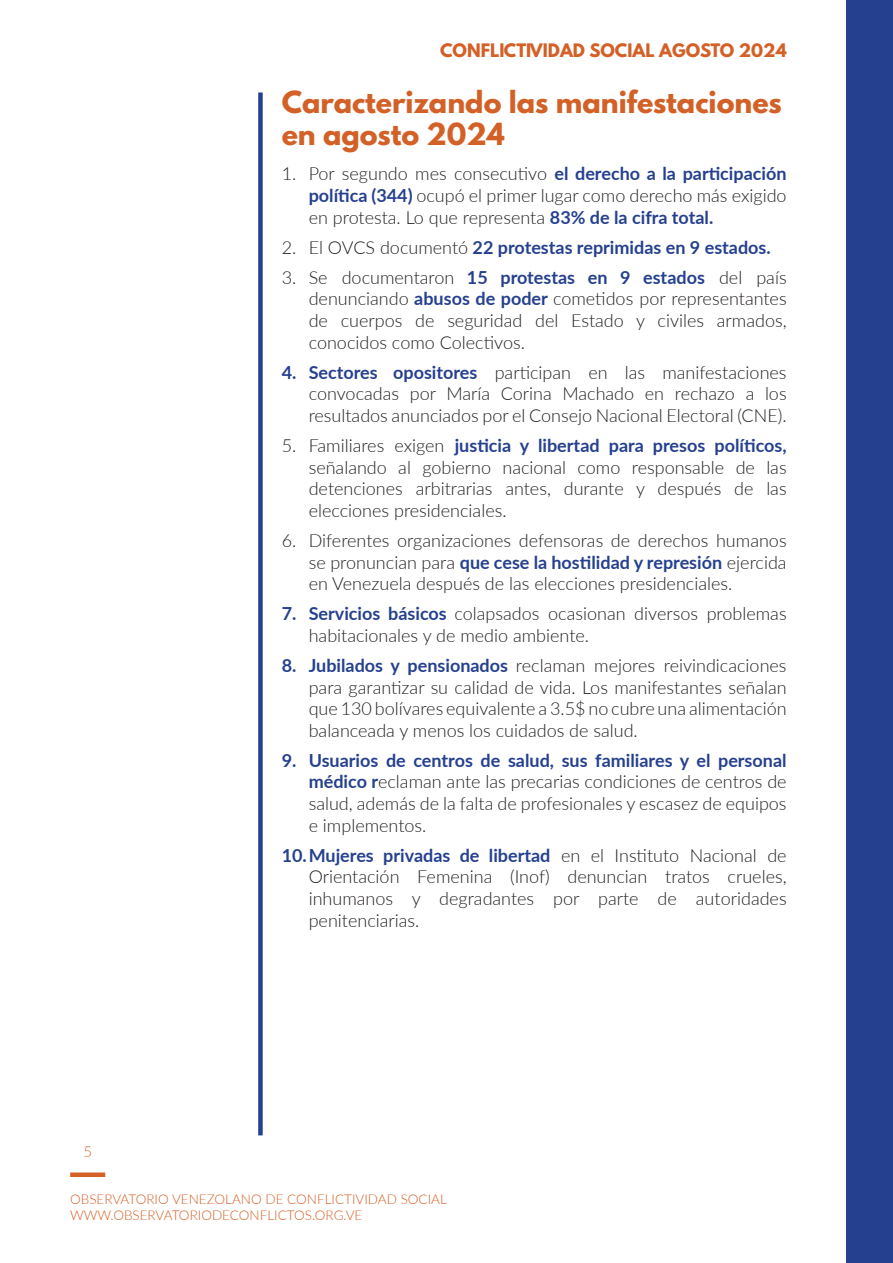
<style>
.page{position:relative;width:893px;height:1263px;background:#fff}
.page>*{position:absolute;margin:0;border:0;box-sizing:border-box;transform-origin:0 0}
.t1{font:700 27px/32.4px "League Spartan";color:#d36027}
.t2{font:300 18px/21.6px "Lato";color:#231f20;text-align:justify}
.t3{font:700 18px "Lato";color:#25408f}
.t4{font:700 16.5px "League Spartan";color:#d36027}
.t5{font:300 15px "Lato";color:#d36027}
.t6{font:300 13.5px/16.2px "Lato";color:#d36027}
.s1{font-weight:700;color:#25408f}
.s2{font-weight:300;color:#231f20}
</style>
<div class="page">
<div style="left:846px;top:0;width:47px;height:1263px;background:#25408f"></div>
<div style="left:70px;top:1172px;width:35px;height:5px;background:#d36027"></div>
<div style="left:258px;top:92px;width:5px;height:1043px;background:#25408f"></div>
<p class="t4" style="left:440px;top:37px;width:348px">CONFLICTIVIDAD SOCIAL AGOSTO 2024</p>
<p class="t1" style="left:282px;top:85px;width:502px">Caracterizando las manifestaciones en agosto 2024</p>
<p class="t5" style="left:83px;top:1141px;width:10px">5</p>
<p class="t2" style="left:309px;top:162px;width:479px;text-indent:-27px">1. Por segundo mes consecutivo <span class="s1">el derecho a la participación política (344)</span> ocupó el primer lugar como derecho más exigido en protesta. Lo que representa <span class="s1">83% de la cifra total.</span></p>
<p class="t3" style="left:282px;top:234px;width:491px"><span class="s2">2. El OVCS documentó</span> 22 protestas reprimidas en 9 estados.</p>
<p class="t2" style="left:309px;top:266px;width:479px;text-indent:-27px">3. Se documentaron <span class="s1">15 protestas en 9 estados</span> del país denunciando <span class="s1">abusos de poder</span> cometidos por representantes de cuerpos de seguridad del Estado y civiles armados, conocidos como Colectivos.</p>
<p class="t2" style="left:309px;top:361px;width:479px;text-indent:-27px"><span class="s1">4. Sectores opositores</span> participan en las manifestaciones convocadas por María Corina Machado en rechazo a los resultados anunciados por el Consejo Nacional Electoral (CNE).</p>
<p class="t2" style="left:309px;top:434px;width:479px;text-indent:-27px">5. Familiares exigen <span class="s1">justicia y libertad para presos políticos, </span>señalando al gobierno nacional como responsable de las detenciones arbitrarias antes, durante y después de las elecciones presidenciales.</p>
<p class="t2" style="left:309px;top:529px;width:479px;text-indent:-27px">6. Diferentes organizaciones defensoras de derechos humanos se pronuncian para <span class="s1">que cese la hostilidad y represión</span> ejercida en Venezuela después de las elecciones presidenciales.</p>
<p class="t2" style="left:309px;top:602px;width:479px;text-indent:-27px"><span class="s1">7. Servicios básicos</span> colapsados ocasionan diversos problemas habitacionales y de medio ambiente.</p>
<p class="t2" style="left:309px;top:654px;width:479px;text-indent:-27px"><span class="s1">8. Jubilados y pensionados</span> reclaman mejores reivindicaciones para garantizar su calidad de vida. Los manifestantes señalan que 130 bolívares equivalente a 3.5$ no cubre una alimentación balanceada y menos los cuidados de salud.</p>
<p class="t2" style="left:309px;top:749px;width:479px;text-indent:-27px"><span class="s1">9. Usuarios de centros de salud, sus familiares y el personal médico r</span>eclaman ante las precarias condiciones de centros de salud, además de la falta de profesionales y escasez de equipos e implementos.</p>
<p class="t2" style="left:309px;top:844px;width:479px;text-indent:-27px"><span class="s1">10.Mujeres privadas de libertad</span> en el Instituto Nacional de Orientación Femenina (Inof) denuncian tratos crueles, inhumanos y degradantes por parte de autoridades penitenciarias.</p>
<p class="t6" style="left:70px;top:1190px;width:378px">OBSERVATORIO VENEZOLANO DE CONFLICTIVIDAD SOCIAL<br>WWW.OBSERVATORIODECONFLICTOS.ORG.VE</p>
</div>
